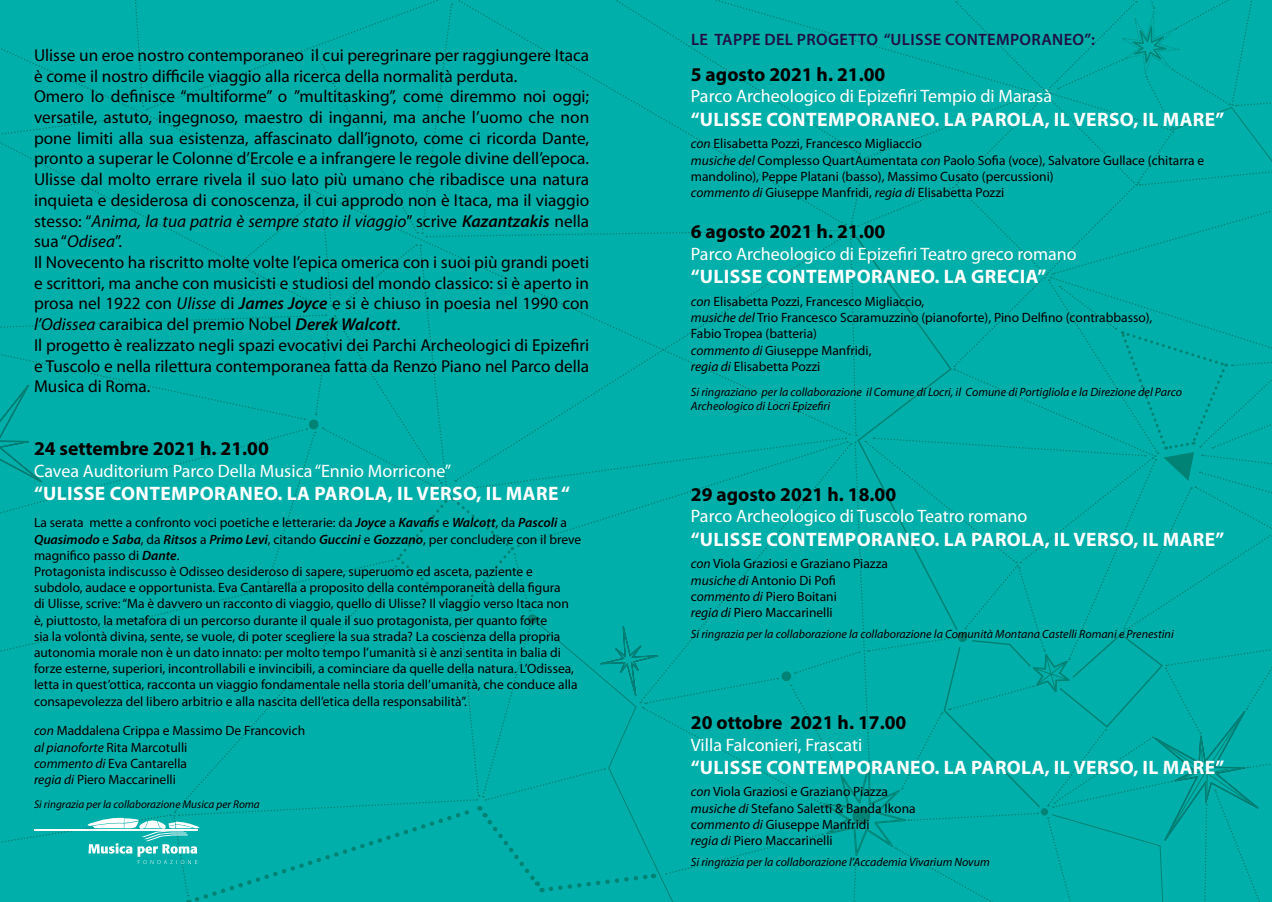
<style>
.page{position:relative;width:1272px;height:902px;background:#00afaa}
.page>*{position:absolute;margin:0;border:0;box-sizing:border-box;transform-origin:0 0}
.t1{font:700 19.5px "Myriad Pro";letter-spacing:.02em;color:#fff}
.t2{font:700 19.5px "Myriad Pro";color:#000}
.t3{font:18px "Myriad Pro";color:#fff}
.t4{font:17.25px/20.7px "Myriad Pro";color:#000}
.t5{font:600 16.5px "Myriad Pro";letter-spacing:.02em;color:#1e1147}
.t6{font:13.5px/16.2px "Myriad Pro";color:#000}
.t7{font:italic 12px/13.5px "Myriad Pro";color:#000}
.t8{font:italic 11.25px "Myriad Pro";color:#000}
.s1{font-style:italic}
.s2{font-weight:600;font-style:italic}
</style>
<div class="page">
<p class="t4" style="left:34px;top:45px;width:556px">Ulisse un eroe nostro contemporaneo il cui peregrinare per raggiungere Itaca è come il nostro difficile viaggio alla ricerca della normalità perduta.<br>Omero lo definisce “multiforme” o ”multitasking”, come diremmo noi oggi; versatile, astuto, ingegnoso, maestro di inganni, ma anche l’uomo che non pone limiti alla sua esistenza, affascinato dall’ignoto, come ci ricorda Dante, pronto a superar le Colonne d’Ercole e a infrangere le regole divine dell’epoca.<br>Ulisse dal molto errare rivela il suo lato più umano che ribadisce una natura inquieta e desiderosa di conoscenza, il cui approdo non è Itaca, ma il viaggio stesso: “<span class="s1">Anima, la tua patria è sempre stato il viaggio</span>” scrive <span class="s2">Kazantzakis</span> nella sua “<span class="s1">Odisea</span>”.<br>Il Novecento ha riscritto molte volte l’epica omerica con i suoi più grandi poeti e scrittori, ma anche con musicisti e studiosi del mondo classico: si è aperto in prosa nel 1922 con <span class="s1">Ulisse</span> di <span class="s2">James Joyce</span> e si è chiuso in poesia nel 1990 con <span class="s1">l’Odissea</span> caraibica del premio Nobel <span class="s2">Derek Walcott</span>.<br>Il progetto è realizzato negli spazi evocativi dei Parchi Archeologici di Epizefiri e Tuscolo e nella rilettura contemporanea fatta da Renzo Piano nel Parco della Musica di Roma.</p>
<h1 class="t2" style="left:34px;top:437px;width:236px">24 settembre 2021 h. 21.00</h1>
<h2 class="t3" style="left:34px;top:461px;width:419px">Cavea Auditorium Parco Della Musica “Ennio Morricone”</h2>
<h1 class="t1" style="left:34px;top:482px;width:537px">“ULISSE CONTEMPORANEO. LA PAROLA, IL VERSO, IL MARE “</h1>
<p class="t6" style="left:34px;top:515px;width:549px">La serata mette a confronto voci poetiche e letterarie: da <span class="s2">Joyce</span> a <span class="s2">Kavafis</span> e <span class="s2">Walcott</span>, da <span class="s2">Pascoli</span> a <span class="s2">Quasimodo</span> e <span class="s2">Saba</span>, da <span class="s2">Ritsos</span> a <span class="s2">Primo Levi</span>, citando <span class="s2">Guccini</span> e <span class="s2">Gozzano</span>, per concludere con il breve magnifico passo di <span class="s2">Dante</span>.<br>Protagonista indiscusso è Odisseo desideroso di sapere, superuomo ed asceta, paziente e subdolo, audace e opportunista. Eva Cantarella a proposito della contemporaneità della figura<br>di Ulisse, scrive: “Ma è davvero un racconto di viaggio, quello di Ulisse? Il viaggio verso Itaca non è, piuttosto, la metafora di un percorso durante il quale il suo protagonista, per quanto forte<br>sia la volontà divina, sente, se vuole, di poter scegliere la sua strada? La coscienza della propria autonomia morale non è un dato innato: per molto tempo l’umanità si è anzi sentita in balia di forze esterne, superiori, incontrollabili e invincibili, a cominciare da quelle della natura. L’Odissea, letta in quest’ottica, racconta un viaggio fondamentale nella storia dell’umanità, che conduce alla consapevolezza del libero arbitrio e alla nascita dell’etica della responsabilità”.</p>
<p class="t6" style="left:34px;top:723px;width:273px"><span class="s1">con</span> Maddalena Crippa e Massimo De Francovich <span class="s1">al pianoforte</span> Rita Marcotulli<br><span class="s1">commento di</span> Eva Cantarella<br><span class="s1">regia di</span> Piero Maccarinelli</p>
<p class="t8" style="left:34px;top:798px;width:227px">Si ringrazia per la collaborazione Musica per Roma</p>
<p class="t5" style="left:691px;top:31px;width:405px">LE TAPPE DEL PROGETTO “ULISSE CONTEMPORANEO”:</p>
<h1 class="t2" style="left:691px;top:63px;width:196px">5 agosto 2021 h. 21.00</h1>
<h2 class="t3" style="left:691px;top:86px;width:363px">Parco Archeologico di Epizefiri Tempio di Marasà</h2>
<h1 class="t1" style="left:691px;top:108px;width:535px">“ULISSE CONTEMPORANEO. LA PAROLA, IL VERSO, IL MARE”</h1>
<p class="t6" style="left:691px;top:136px;width:515px"><span class="s1">con</span> Elisabetta Pozzi, Francesco Migliaccio<br><span class="s1">musiche del</span> Complesso QuartAumentata <span class="s1">con</span> Paolo Sofia (voce), Salvatore Gullace (chitarra e mandolino), Peppe Platani (basso), Massimo Cusato (percussioni)<br><span class="s1">commento di</span> Giuseppe Manfridi, <span class="s1">regia di</span> Elisabetta Pozzi</p>
<h1 class="t2" style="left:691px;top:221px;width:196px">6 agosto 2021 h. 21.00</h1>
<h2 class="t3" style="left:691px;top:244px;width:387px">Parco Archeologico di Epizefiri Teatro greco romano</h2>
<h1 class="t1" style="left:691px;top:266px;width:357px">“ULISSE CONTEMPORANEO. LA GRECIA”</h1>
<p class="t6" style="left:691px;top:293px;width:463px"><span class="s1">con</span> Elisabetta Pozzi, Francesco Migliaccio,<br><span class="s1">musiche del</span> Trio Francesco Scaramuzzino (pianoforte), Pino Delfino (contrabbasso), Fabio Tropea (batteria)<br><span class="s1">commento di</span> Giuseppe Manfridi,<br><span class="s1">regia di</span> Elisabetta Pozzi</p>
<p class="t7" style="left:691px;top:386px;width:492px">Si ringraziano per la collaborazione il Comune di Locri, il Comune di Portigliola e la Direzione del Parco<br>Archeologico di Locri Epizefiri</p>
<h1 class="t2" style="left:691px;top:483px;width:207px">29 agosto 2021 h. 18.00</h1>
<h2 class="t3" style="left:691px;top:506px;width:338px">Parco Archeologico di Tuscolo Teatro romano</h2>
<h1 class="t1" style="left:691px;top:528px;width:535px">“ULISSE CONTEMPORANEO. LA PAROLA, IL VERSO, IL MARE”</h1>
<p class="t6" style="left:691px;top:556px;width:199px"><span class="s1">con</span> Viola Graziosi e Graziano Piazza <span class="s1">musiche di</span> Antonio Di Pofi c<span class="s1">ommento di</span> Piero Boitani<br><span class="s1">regia di</span> Piero Maccarinelli</p>
<p class="t7" style="left:691px;top:627px;width:484px">Si ringrazia per la collaborazione la collaborazione la Comunità Montana Castelli Romani e Prenestini</p>
<h1 class="t2" style="left:691px;top:711px;width:217px">20 ottobre 2021 h. 17.00</h1>
<h2 class="t3" style="left:691px;top:734px;width:173px">Villa Falconieri, Frascati</h2>
<h1 class="t1" style="left:691px;top:756px;width:535px">“ULISSE CONTEMPORANEO. LA PAROLA, IL VERSO, IL MARE”</h1>
<p class="t6" style="left:691px;top:784px;width:226px"><span class="s1">con</span> Viola Graziosi e Graziano Piazza <span class="s1">musiche di</span> Stefano Saletti &amp; Banda Ikona c<span class="s1">ommento di</span> Giuseppe Manfridi<br><span class="s1">regia di</span> Piero Maccarinelli</p>
<p class="t7" style="left:691px;top:855px;width:300px">Si ringrazia per la collaborazione l’Accademia Vivarium Novum</p>
</div>
